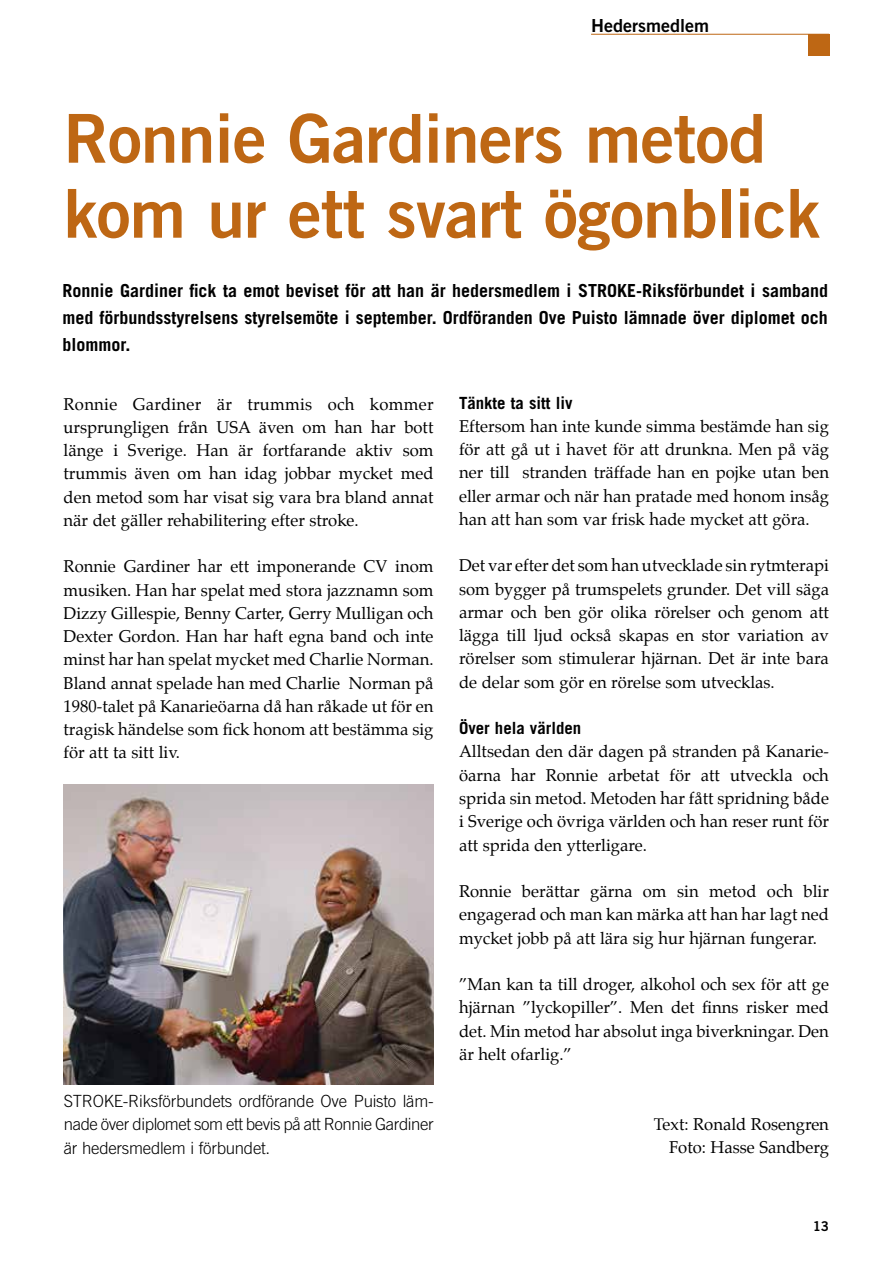
<style>
.page{position:relative;width:893px;height:1263px;background:#fff}
.page>*{position:absolute;margin:0;border:0;box-sizing:border-box;transform-origin:0 0}
.t1{font:67.5px/75px "Trade Gothic Bold Two";letter-spacing:-.01em;color:#be6714}
.t2{font:700 18px/27px "Trade Gothic";color:#000;text-align:justify}
.t3{font:18px "Trade Gothic Bold Two";color:#000}
.t4{font:16.8px/23.2px "Palatino";color:#000;text-align:justify}
.t5{font:300 16.8px/23.2px "Trade Gothic";letter-spacing:-.02em;color:#000;text-align:justify}
.t6{font:700 16.8px "Trade Gothic";color:#000}
.t7{font:13.5px "Trade Gothic Bold Two";color:#000}
</style>
<div class="page">
<img style="left:64px;top:784px;width:370px;height:301px">
<div style="left:808px;top:34px;width:21px;height:22px;background:#be6714"></div>
<hr style="left:591px;top:34px;width:238px;height:1px;background:#be6714">
<p class="t3" style="left:591px;top:14px;width:119px">Hedersmedlem</p>
<h1 class="t1" style="left:64px;top:100px;width:758px">Ronnie Gardiners metod kom ur ett svart ögonblick</h1>
<p class="t2" style="left:63px;top:277px;width:767px">Ronnie Gardiner fick ta emot beviset för att han är hedersmedlem i STROKE-Riksförbundet i samband med förbundsstyrelsens styrelsemöte i september. Ordföranden Ove Puisto lämnade över diplomet och blommor.</p>
<p class="t4" style="left:64px;top:393px;width:372px">Ronnie Gardiner är trummis och kommer ursprungligen från USA även om han har bott länge i Sverige. Han är fortfarande aktiv som trummis även om han idag jobbar mycket med den metod som har visat sig vara bra bland annat när det gäller rehabilitering efter stroke.</p>
<p class="t4" style="left:64px;top:556px;width:371px">Ronnie Gardiner har ett imponerande CV inom musiken. Han har spelat med stora jazznamn som Dizzy Gillespie, Benny Carter, Gerry Mulligan och Dexter Gordon. Han har haft egna band och inte minst har han spelat mycket med Charlie Norman.<br>Bland annat spelade han med Charlie Norman på 1980-talet på Kanarieöarna då han råkade ut för en tragisk händelse som fick honom att bestämma sig för att ta sitt liv.</p>
<p class="t5" style="left:64px;top:1089px;width:371px">STROKE-Riksförbundets ordförande Ove Puisto läm&shy;nade över diplomet som ett bevis på att Ronnie Gardiner är hedersmedlem i förbundet.</p>
<p class="t6" style="left:459px;top:392px;width:115px">Tänkte ta sitt liv</p>
<p class="t4" style="left:459px;top:416px;width:371px">Eftersom han inte kunde simma bestämde han sig för att gå ut i havet för att drunkna. Men på väg ner till stranden träffade han en pojke utan ben eller armar och när han pratade med honom insåg han att han som var frisk hade mycket att göra.</p>
<p class="t4" style="left:459px;top:555px;width:371px">Det var efter det som han utvecklade sin rytmterapi som bygger på trumspelets grunder. Det vill säga armar och ben gör olika rörelser och genom att lägga till ljud också skapas en stor variation av rörelser som stimulerar hjärnan. Det är inte bara de delar som gör en rörelse som utvecklas.</p>
<p class="t6" style="left:459px;top:718px;width:124px">Över hela världen</p>
<p class="t4" style="left:459px;top:741px;width:371px">Alltsedan den där dagen på stranden på Kanarie&shy;öarna har Ronnie arbetat för att utveckla och sprida sin metod. Metoden har fått spridning både i Sverige och övriga världen och han reser runt för att sprida den ytterligare.</p>
<p class="t4" style="left:459px;top:881px;width:371px">Ronnie berättar gärna om sin metod och blir engagerad och man kan märka att han har lagt ned mycket jobb på att lära sig hur hjärnan fungerar.</p>
<p class="t4" style="left:459px;top:974px;width:371px">”Man kan ta till droger, alkohol och sex för att ge hjärnan ”lyckopiller”. Men det finns risker med det. Min metod har absolut inga biverkningar. Den är helt ofarlig.”</p>
<p class="t4" style="left:654px;top:1113px;width:177px;text-align:right">Text: Ronald Rosengren<br>Foto: Hasse Sandberg</p>
<p class="t7" style="left:813px;top:1218px;width:18px">13</p>
</div>
